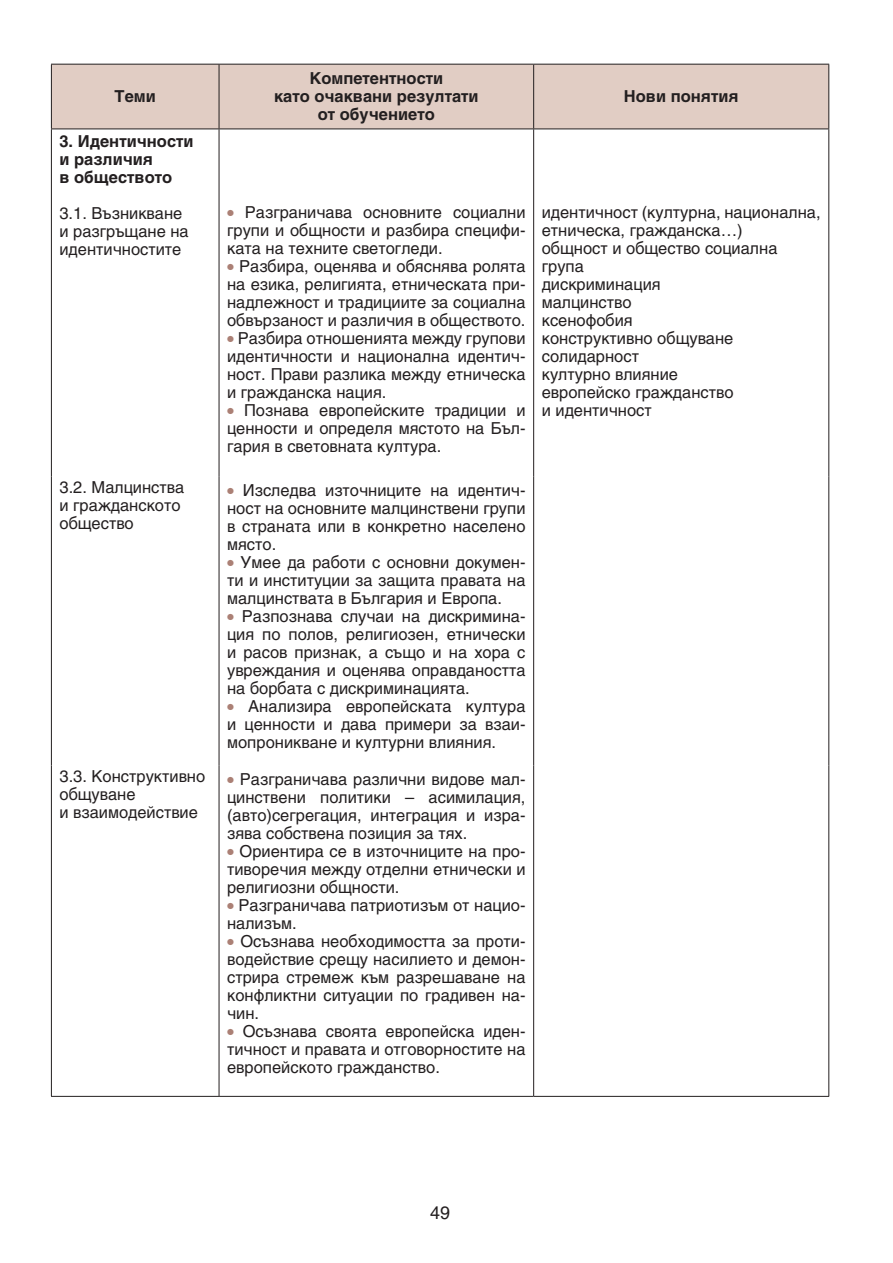
<style>
.page{position:relative;width:893px;height:1263px;background:#fff}
.page>*{position:absolute;margin:0;border:0;box-sizing:border-box;transform-origin:0 0}
.t1{font:18px "SP Helicon ML";color:#231f20}
.t2{font:16.5px/18px "SP Helicon ML";color:#231f20;text-align:justify}
.t3{font:700 16.5px/18px "SP Helicon ML";color:#231f20;text-align:center}
.s1{font-size:19.5px;color:#ab8075}
</style>
<div class="page">
<div style="left:52px;top:65px;width:776px;height:64px;background:#e1cdc4"></div>
<hr style="left:51px;top:64px;width:168px;height:1px;background:#231f20">
<hr style="left:219px;top:64px;width:315px;height:1px;background:#231f20">
<hr style="left:534px;top:64px;width:295px;height:1px;background:#231f20">
<hr style="left:51px;top:129px;width:168px;height:1px;background:#231f20">
<hr style="left:219px;top:129px;width:315px;height:1px;background:#231f20">
<hr style="left:534px;top:129px;width:295px;height:1px;background:#231f20">
<hr style="left:51px;top:1096px;width:168px;height:1px;background:#231f20">
<hr style="left:219px;top:1096px;width:315px;height:1px;background:#231f20">
<hr style="left:534px;top:1096px;width:295px;height:1px;background:#231f20">
<hr style="left:51px;top:65px;width:1px;height:64px;background:#231f20">
<hr style="left:51px;top:129px;width:1px;height:347px;background:#231f20">
<hr style="left:51px;top:476px;width:1px;height:289px;background:#231f20">
<hr style="left:51px;top:765px;width:1px;height:331px;background:#231f20">
<hr style="left:219px;top:65px;width:1px;height:64px;background:#231f20">
<hr style="left:533px;top:65px;width:1px;height:64px;background:#231f20">
<hr style="left:828px;top:65px;width:1px;height:64px;background:#231f20">
<hr style="left:219px;top:129px;width:1px;height:347px;background:#231f20">
<hr style="left:533px;top:129px;width:1px;height:347px;background:#231f20">
<hr style="left:828px;top:129px;width:1px;height:347px;background:#231f20">
<hr style="left:219px;top:476px;width:1px;height:289px;background:#231f20">
<hr style="left:533px;top:476px;width:1px;height:289px;background:#231f20">
<hr style="left:828px;top:476px;width:1px;height:289px;background:#231f20">
<hr style="left:219px;top:765px;width:1px;height:331px;background:#231f20">
<hr style="left:533px;top:765px;width:1px;height:331px;background:#231f20">
<hr style="left:828px;top:765px;width:1px;height:331px;background:#231f20">
<p class="t3" style="left:115px;top:87px;width:43px">Теми</p>
<p class="t3" style="left:274px;top:69px;width:206px">Компетентности<br>като очаквани резултати от обучението</p>
<p class="t3" style="left:59px;top:131px;width:136px;text-align:left">3. Идентичности и различия<br>в обществото</p>
<p class="t2" style="left:59px;top:203px;width:131px;text-align:left">3.1. Възникване и разгръщане на идентичностите</p>
<p class="t2" style="left:227px;top:203px;width:300px"><span class="s1">•</span> Разграничава основните социални групи и общности и разбира специфи&shy;ката на техните светогледи.</p>
<p class="t2" style="left:227px;top:257px;width:300px"><span class="s1">•</span> Разбира, оценява и обяснява ролята на езика, религията, етническата при&shy;надлежност и традициите за социална обвързаност и различия в обществото.</p>
<p class="t2" style="left:227px;top:329px;width:300px"><span class="s1">•</span> Разбира отношенията между групови идентичности и национална идентич&shy;ност. Прави разлика между етническа и гражданска нация.</p>
<p class="t2" style="left:227px;top:401px;width:300px"><span class="s1">•</span> Познава европейските традиции и ценности и определя мястото на Бъл&shy;гария в световната култура.</p>
<p class="t2" style="left:59px;top:478px;width:126px;text-align:left">3.2. Малцинства и гражданското общество</p>
<p class="t2" style="left:227px;top:481px;width:300px"><span class="s1">•</span> Изследва източниците на идентич&shy;ност на основните малцинствени групи в страната или в конкретно населено място.</p>
<p class="t2" style="left:227px;top:553px;width:300px"><span class="s1">•</span> Умее да работи с основни докумен&shy;ти и институции за защита правата на малцинствата в България и Европа.</p>
<p class="t2" style="left:227px;top:607px;width:300px"><span class="s1">•</span> Разпознава случаи на дискримина&shy;ция по полов, религиозен, етнически и расов признак, а също и на хора с увреждания и оценява оправдаността на борбата с дискриминацията.</p>
<p class="t2" style="left:227px;top:697px;width:300px"><span class="s1">•</span> Анализира европейската култура и ценности и дава примери за взаи&shy;мопроникване и културни влияния.</p>
<p class="t2" style="left:59px;top:767px;width:147px;text-align:left">3.3. Конструктивно общуване<br>и взаимодействие</p>
<p class="t2" style="left:227px;top:770px;width:300px"><span class="s1">•</span> Разграничава различни видове мал&shy;цинствени политики – асимилация, (авто)сегрегация, интеграция и изра&shy;зява собствена позиция за тях.</p>
<p class="t2" style="left:227px;top:842px;width:300px"><span class="s1">•</span> Ориентира се в източниците на про&shy;тиворечия между отделни етнически и религиозни общности.</p>
<p class="t2" style="left:227px;top:896px;width:300px"><span class="s1">•</span> Разграничава патриотизъм от нацио&shy;нализъм.</p>
<p class="t2" style="left:227px;top:932px;width:300px"><span class="s1">•</span> Осъзнава необходимостта за проти&shy;водействие срещу насилието и демон&shy;стрира стремеж към разрешаване на конфликтни ситуации по градивен на&shy;чин.</p>
<p class="t2" style="left:227px;top:1022px;width:300px"><span class="s1">•</span> Осъзнава своята европейска иден&shy;тичност и правата и отговорностите на европейското гражданство.</p>
<p class="t3" style="left:624px;top:87px;width:116px">Нови понятия</p>
<p class="t2" style="left:542px;top:203px;width:280px;text-align:left">идентичност (културна, национална, етническа, гражданска…)<br>общност и общество социална група<br>дискриминация<br>малцинство<br>ксенофобия<br>конструктивно общуване солидарност<br>културно влияние<br>европейско гражданство<br>и идентичност</p>
<p class="t1" style="left:430px;top:1200px;width:22px">49</p>
</div>
